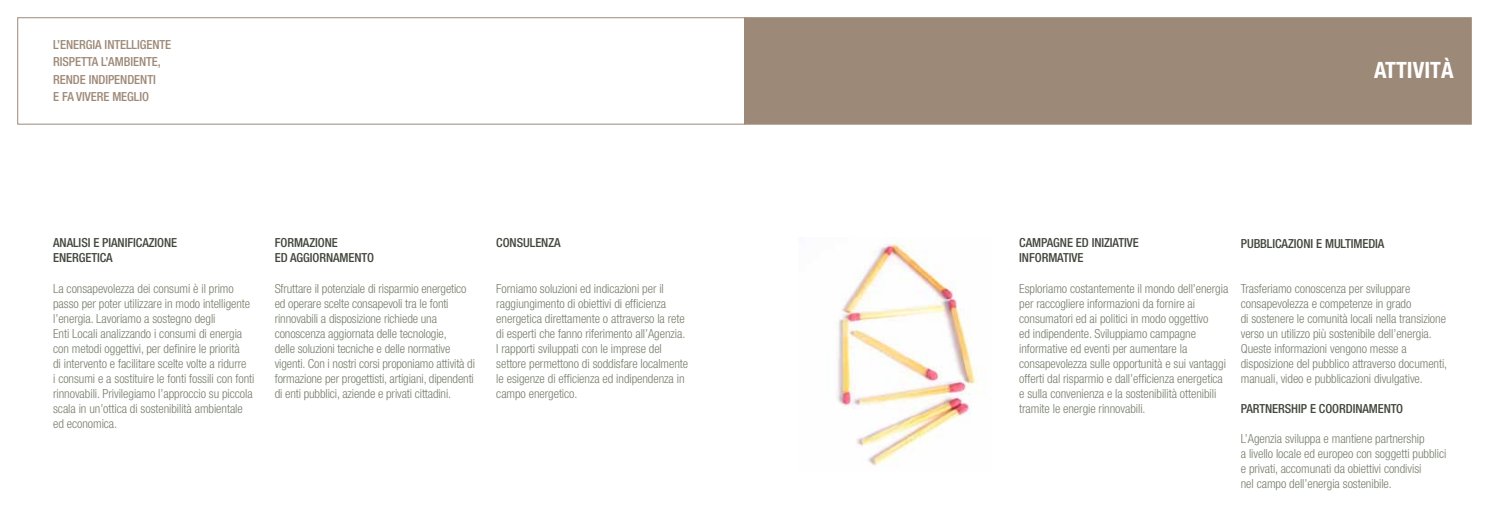
<style>
.page{position:relative;width:1489px;height:525px;background:#fff}
.page>*{position:absolute;margin:0;border:0;box-sizing:border-box;transform-origin:0 0}
.t1{font:700 condensed 22.5px "Helvetica Neue";color:#fff}
.t2{font:300 condensed 12.5px/15px "Helvetica Neue";letter-spacing:-.005em;color:#777e6b}
.t3{font:500 condensed 12.5px/15px "Helvetica Neue";letter-spacing:-.005em;color:#42473c}
.t4{font:500 condensed 12.5px/17.5px "Helvetica Neue";letter-spacing:-.005em;color:#9d8977}
</style>
<div class="page">
<div style="left:744px;top:18px;width:727px;height:106px;background:#9d8977"></div>
<img style="left:837px;top:243px;width:143px;height:223px">
<p class="t4" style="left:53px;top:35px;width:120px">L’ENERGIA INTELLIGENTE<br>RISPETTA L’AMBIENTE,<br>RENDE INDIPENDENTI<br>E FA VIVERE MEGLIO</p>
<p class="t3" style="left:53px;top:235px;width:126px">ANALISI E PIANIFICAZIONE<br>ENERGETICA</p>
<p class="t2" style="left:53px;top:280px;width:203px">La consapevolezza dei consumi è il primo passo per poter utilizzare in modo intelligente l’energia. Lavoriamo a sostegno degli<br>Enti Locali analizzando i consumi di energia con metodi oggettivi, per definire le priorità<br>di intervento e facilitare scelte volte a ridurre<br>i consumi e a sostituire le fonti fossili con fonti rinnovabili. Privilegiamo l’approccio su piccola scala in un’ottica di sostenibilità ambientale ed economica.</p>
<p class="t3" style="left:275px;top:235px;width:101px">FORMAZIONE<br>ED AGGIORNAMENTO</p>
<p class="t2" style="left:275px;top:280px;width:202px">Sfruttare il potenziale di risparmio energetico ed operare scelte consapevoli tra le fonti rinnovabili a disposizione richiede una conoscenza aggiornata delle tecnologie,<br>delle soluzioni tecniche e delle normative vigenti. Con i nostri corsi proponiamo attività di formazione per progettisti, artigiani, dipendenti di enti pubblici, aziende e privati cittadini.</p>
<p class="t3" style="left:496px;top:235px;width:66px">CONSULENZA</p>
<p class="t2" style="left:496px;top:280px;width:193px">Forniamo soluzioni ed indicazioni per il raggiungimento di obiettivi di efficienza energetica direttamente o attraverso la rete di esperti che fanno riferimento all’Agenzia.<br>I rapporti sviluppati con le imprese del settore permettono di soddisfare localmente le esigenze di efficienza ed indipendenza in campo energetico.</p>
<h1 class="t1" style="left:1373px;top:56px;width:81px">Attività</h1>
<p class="t3" style="left:1019px;top:235px;width:121px">CAMPAGNE ED INIZIATIVE<br>INFORMATIVE</p>
<p class="t2" style="left:1019px;top:280px;width:211px">Esploriamo costantemente il mondo dell’energia per raccogliere informazioni da fornire ai consumatori ed ai politici in modo oggettivo<br>ed indipendente. Sviluppiamo campagne informative ed eventi per aumentare la consapevolezza sulle opportunità e sui vantaggi offerti dal risparmio e dall’efficienza energetica e sulla convenienza e la sostenibilità ottenibili tramite le energie rinnovabili.</p>
<p class="t3" style="left:1240px;top:235px;width:145px">PUBBLICAZIONI E MULTIMEDIA</p>
<p class="t2" style="left:1240px;top:280px;width:208px">Trasferiamo conoscenza per sviluppare consapevolezza e competenze in grado<br>di sostenere le comunità locali nella transizione verso un utilizzo più sostenibile dell’energia.<br>Queste informazioni vengono messe a disposizione del pubblico attraverso documenti, manuali, video e pubblicazioni divulgative.</p>
<p class="t3" style="left:1240px;top:400px;width:164px">PARTNERSHIP E COORDINAMENTO</p>
<p class="t2" style="left:1240px;top:430px;width:207px">L’Agenzia sviluppa e mantiene partnership<br>a livello locale ed europeo con soggetti pubblici e privati, accomunati da obiettivi condivisi<br>nel campo dell’energia sostenibile.</p>
</div>
